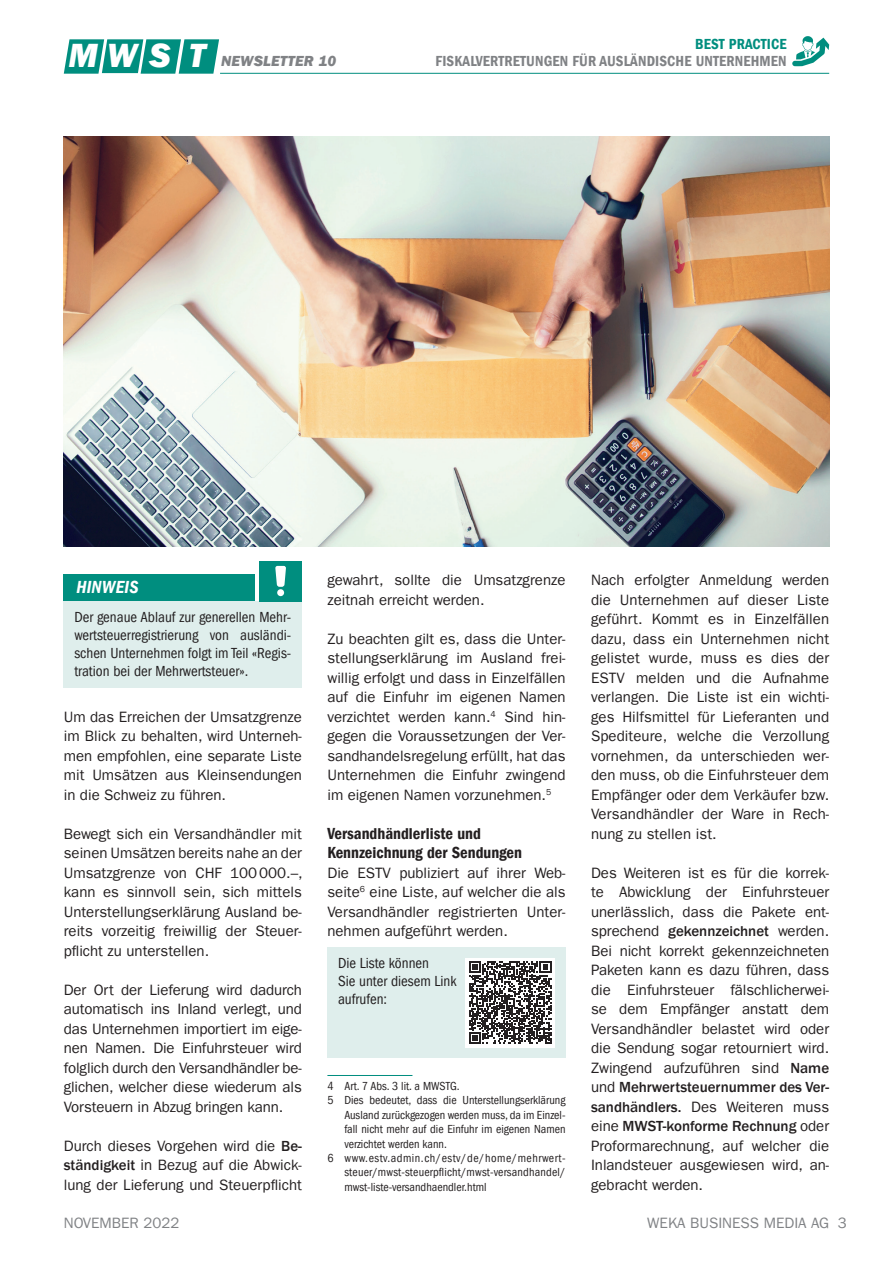
<style>
.page{position:relative;width:893px;height:1263px;background:#fff}
.page>*{position:absolute;margin:0;border:0;box-sizing:border-box;transform-origin:0 0}
.t1{font:italic 800 34.5px "Franklin Gothic LT Pro";color:#fff}
.t2{font:18px "Franklin Gothic LT Pro Dm Cn It";letter-spacing:.01em;color:#fff}
.t3{font:16.5px/19.5px "Franklin Gothic LT Pro Dm Cn";color:#231f20}
.t4{font:15px/19.5px "Franklin Gothic LT Pro";color:#231f20;text-align:justify}
.t5{font:condensed 15px/18px "Franklin Gothic LT Pro";color:#231f20;text-align:justify}
.t6{font:15px "Franklin Gothic LT Pro Dm Cn";letter-spacing:.01em;color:#808285}
.t7{font:15px "Franklin Gothic LT Pro";color:#808285}
.t8{font:italic 800 15px "Franklin Gothic LT Pro";letter-spacing:.01em;color:#808285}
.t9{font:15px "Franklin Gothic LT Pro Dm Cn";letter-spacing:.01em;color:#008e7f}
.t10{font:condensed 12px "Franklin Gothic LT Pro";color:#231f20}
.t11{font:condensed 12px "Franklin Gothic LT Pro";letter-spacing:.045em;color:#231f20}
.s1{font-weight:500}
</style>
<div class="page">
<svg style="left:792px;top:36px;width:37px;height:30px"></svg>
<hr style="left:220px;top:73px;width:609px;height:1px;background:#008e7f">
<svg style="left:64px;top:39px;width:155px;height:35px;background:#1d9b8d"></svg>
<hr style="left:327px;top:1075px;width:85px;height:1px;background:#008e7f">
<img style="left:64px;top:137px;width:765px;height:409px">
<div style="left:64px;top:601px;width:238px;height:86px;background:#dfeeec"></div>
<div style="left:64px;top:575px;width:191px;height:26px;background:#008e7f"></div>
<div style="left:259px;top:561px;width:43px;height:40px;background:#008e7f"></div>
<svg style="left:275px;top:566px;width:11px;height:21px"></svg>
<div style="left:277px;top:589px;width:7px;height:7px;background:#fff;border-radius:50%"></div>
<div style="left:327px;top:947px;width:239px;height:111px;background:#dfeeec"></div>
<div style="left:466px;top:958px;width:89px;height:89px;background:#fff"></div>
<svg style="left:469px;top:961px;width:82px;height:83px"></svg>
<h1 class="t1" style="left:69px;top:36px;width:141px">M W S T</h1>
<p class="t8" style="left:221px;top:52px;width:117px">NEWSLETTER 10</p>
<p class="t9" style="left:695px;top:36px;width:93px">BEST PRACTICE</p>
<p class="t6" style="left:436px;top:52px;width:353px">FISKALVERTRETUNGEN FÜR AUSLÄNDISCHE UNTERNEHMEN</p>
<p class="t2" style="left:77px;top:577px;width:64px">HINWEIS</p>
<p class="t5" style="left:74px;top:608px;width:218px">Der genaue Ablauf zur generellen Mehr&shy;wertsteuerregistrierung von ausländi&shy;schen Unternehmen folgt im Teil «Regis&shy;tration bei der Mehrwertsteuer».</p>
<p class="t4" style="left:64px;top:707px;width:240px">Um das Erreichen der Umsatzgrenze im Blick zu behalten, wird Unterneh&shy;men empfohlen, eine separate Liste mit Umsätzen aus Kleinsendungen in die Schweiz zu führen.</p>
<p class="t4" style="left:64px;top:824px;width:240px">Bewegt sich ein Versandhändler mit seinen Umsätzen bereits nahe an der Umsatzgrenze von CHF 100000.–, kann es sinnvoll sein, sich mittels Unterstellungserklärung Ausland be&shy;reits vorzeitig freiwillig der Steuer&shy;pflicht zu unterstellen.</p>
<p class="t4" style="left:64px;top:980px;width:240px">Der Ort der Lieferung wird dadurch automatisch ins Inland verlegt, und das Unternehmen importiert im eige&shy;nen Namen. Die Einfuhrsteuer wird folglich durch den Versandhändler be&shy;glichen, welcher diese wiederum als Vorsteuern in Abzug bringen kann.</p>
<p class="t4" style="left:64px;top:1136px;width:240px">Durch dieses Vorgehen wird die <span class="s1">Be&shy;ständigkeit</span> in Bezug auf die Abwick&shy;lung der Lieferung und Steuerpflicht</p>
<p class="t4" style="left:327px;top:570px;width:240px">gewahrt, sollte die Umsatzgrenze zeitnah erreicht werden.</p>
<p class="t4" style="left:327px;top:629px;width:240px">Zu beachten gilt es, dass die Unter&shy;stellungserklärung im Ausland frei&shy;willig erfolgt und dass in Einzelfällen auf die Einfuhr im eigenen Namen verzichtet werden kann.<sup>4</sup> Sind hin&shy;gegen die Voraussetzungen der Ver&shy;sandhandelsregelung erfüllt, hat das Unternehmen die Einfuhr zwingend im eigenen Namen vorzunehmen.<sup>5</sup></p>
<p class="t3" style="left:327px;top:823px;width:196px">Versandhändlerliste und<br>Kennzeichnung der Sendungen</p>
<p class="t4" style="left:327px;top:863px;width:240px">Die ESTV publiziert auf ihrer Web&shy;seite<sup>6</sup> eine Liste, auf welcher die als Versandhändler registrierten Unter&shy;nehmen aufgeführt werden.</p>
<p class="t5" style="left:338px;top:954px;width:120px;text-align:left">Die Liste können<br>Sie unter diesem Link aufrufen:</p>
<p class="t10" style="left:327px;top:1079px;width:134px">4 Art. 7 Abs. 3 lit. a MWSTG.</p>
<p class="t10" style="left:327px;top:1093px;width:240px">5 Dies bedeutet, dass die Unterstellungserklärung</p>
<p class="t10" style="left:344px;top:1108px;width:223px">Ausland zurückgezogen werden muss, da im Einzel-</p>
<p class="t10" style="left:344px;top:1122px;width:223px">fall nicht mehr auf die Einfuhr im eigenen Namen</p>
<p class="t10" style="left:344px;top:1137px;width:104px">verzichtet werden kann.</p>
<p class="t11" style="left:327px;top:1151px;width:240px">6 www.estv.admin.ch/estv/de/home/mehrwert-</p>
<p class="t10" style="left:344px;top:1165px;width:222px">steuer/mwst-steuerpflicht/mwst-versandhandel/</p>
<p class="t10" style="left:344px;top:1180px;width:144px">mwst-liste-versandhaendler.html</p>
<p class="t4" style="left:591px;top:570px;width:240px">Nach erfolgter Anmeldung werden die Unternehmen auf dieser Liste geführt. Kommt es in Einzelfällen dazu, dass ein Unternehmen nicht gelistet wurde, muss es dies der ESTV melden und die Aufnahme verlangen. Die Liste ist ein wichti&shy;ges Hilfsmittel für Lieferanten und Spediteure, welche die Verzollung vornehmen, da unterschieden wer&shy;den muss, ob die Einfuhrsteuer dem Empfänger oder dem Verkäufer bzw.<br>Versandhändler der Ware in Rech&shy;nung zu stellen ist.</p>
<p class="t4" style="left:591px;top:863px;width:240px">Des Weiteren ist es für die korrek&shy;te Abwicklung der Einfuhrsteuer unerlässlich, dass die Pakete ent&shy;sprechend <span class="s1">gekennzeichnet</span> werden.<br>Bei nicht korrekt gekennzeichneten Paketen kann es dazu führen, dass die Einfuhrsteuer fälschlicherwei&shy;se dem Empfänger anstatt dem Versandhändler belastet wird oder die Sendung sogar retourniert wird.<br>Zwingend aufzuführen sind <span class="s1">Name </span>und <span class="s1">Mehrwertsteuernummer des Ver&shy;sandhändlers.</span> Des Weiteren muss eine <span class="s1">MWST-konforme Rechnung</span> oder Proformarechnung, auf welcher die Inlandsteuer ausgewiesen wird, an&shy;gebracht werden.</p>
<p class="t7" style="left:64px;top:1214px;width:117px">NOVEMBER 2022</p>
<p class="t7" style="left:647px;top:1214px;width:201px">WEKA BUSINESS MEDIA AG 3</p>
</div>
